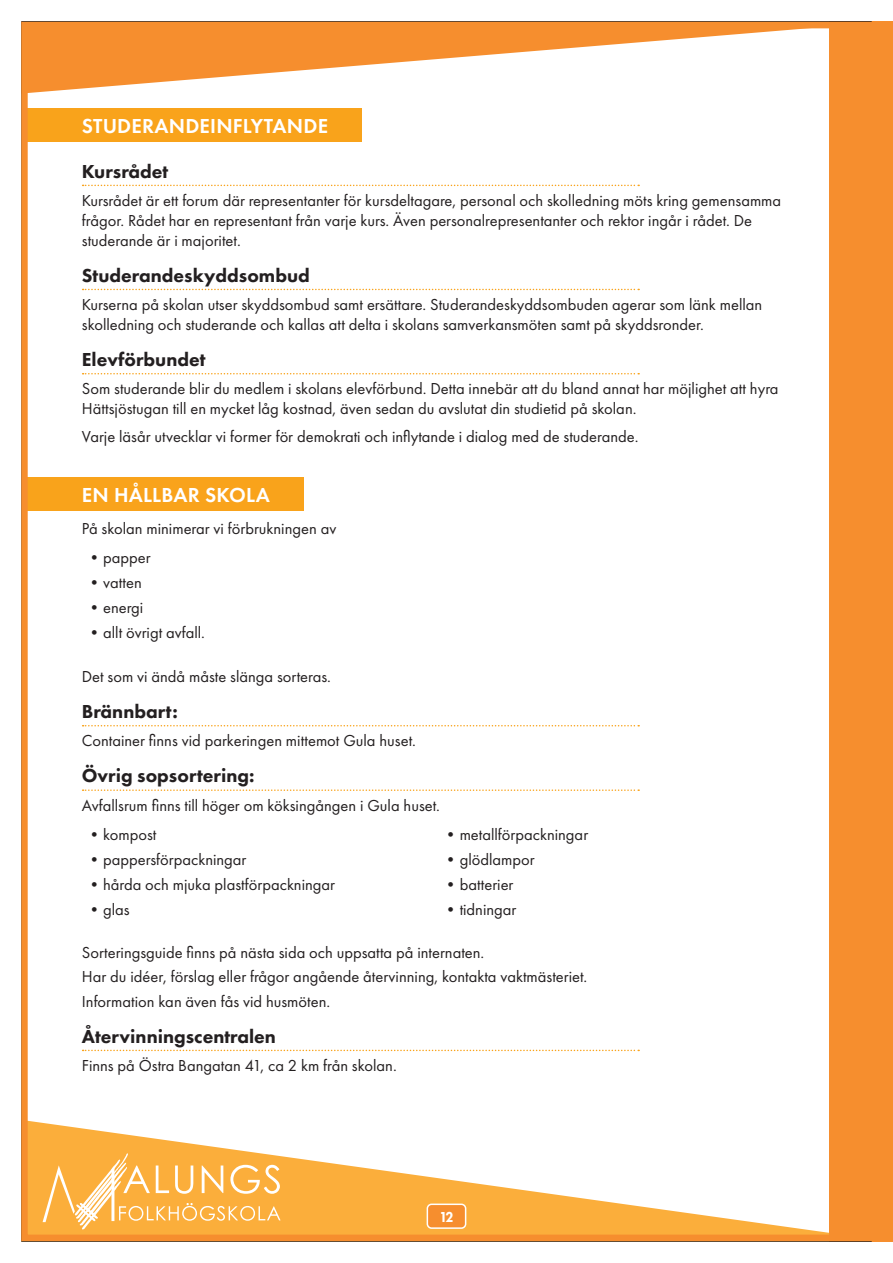
<style>
.page{position:relative;width:893px;height:1263px;background:#fff}
.page>*{position:absolute;margin:0;border:0;box-sizing:border-box;transform-origin:0 0}
.t1{font:600 21px "Futura PT";letter-spacing:.01em;color:#fff}
.t2{font:800 19.5px "Futura PT";color:#231f20}
.t3{font:16.5px/19.8px "Futura PT";color:#231f20}
.t4{font:800 15px "Futura PT";color:#fff;scale:.9 1}
</style>
<div class="page">
<div style="left:28px;top:108px;width:334px;height:33px;background:#f9a31b"></div>
<svg style="left:83px;top:185px;width:556px;height:1px"></svg>
<svg style="left:83px;top:289px;width:556px;height:1px"></svg>
<svg style="left:83px;top:373px;width:556px;height:1px"></svg>
<div style="left:28px;top:477px;width:276px;height:33px;background:#f9a31b"></div>
<svg style="left:83px;top:725px;width:556px;height:1px"></svg>
<svg style="left:83px;top:789px;width:556px;height:2px"></svg>
<svg style="left:83px;top:1050px;width:556px;height:1px"></svg>
<svg style="left:28px;top:1120px;width:801px;height:114px"></svg>
<svg style="left:43px;top:1153px;width:238px;height:76px;background:#fbbb5a"></svg>
<div style="left:829px;top:94px;width:64px;height:1148px;background:#f68e2e"></div>
<svg style="left:28px;top:21px;width:865px;height:73px;fill:#f68e30"></svg>
<div style="left:21px;top:22px;width:853px;height:1219px;border:6px solid #f68e2e"></div>
<div style="left:427px;top:1204px;width:39px;height:24px;background:#f68e2e;border-radius:4px"></div>
<div style="left:427px;top:1203px;width:39px;height:26px;border:2px solid #fff;border-radius:4px"></div>
<p class="t1" style="left:82px;top:113px;width:248px">STUDERANDEINFLYTANDE</p>
<p class="t2" style="left:82px;top:159px;width:88px">Kursrådet</p>
<p class="t3" style="left:82px;top:190px;width:701px">Kursrådet är ett forum där representanter för kursdeltagare, personal och skolledning möts kring gemensamma frågor. Rådet har en representant från varje kurs. Även personalrepresentanter och rektor ingår i rådet. De studerande är i majoritet.</p>
<p class="t2" style="left:82px;top:263px;width:230px">Studerandeskyddsombud</p>
<p class="t3" style="left:82px;top:294px;width:682px">Kurserna på skolan utser skyddsombud samt ersättare. Studerandeskyddsombuden agerar som länk mellan skolledning och studerande och kallas att delta i skolans samverkansmöten samt på skyddsronder.</p>
<p class="t2" style="left:82px;top:347px;width:125px">Elevförbundet</p>
<p class="t3" style="left:82px;top:379px;width:698px">Som studerande blir du medlem i skolans elevförbund. Detta innebär att du bland annat har möjlighet att hyra<br>Hättsjöstugan till en mycket låg kostnad, även sedan du avslutat din studietid på skolan.</p>
<p class="t3" style="left:82px;top:427px;width:558px">Varje läsår utvecklar vi former för demokrati och inflytande i dialog med de studerande.</p>
<p class="t1" style="left:82px;top:481px;width:189px">EN HÅLLBAR SKOLA</p>
<p class="t3" style="left:82px;top:519px;width:256px">På skolan minimerar vi förbrukningen av</p>
<p class="t3" style="left:86px;top:548px;width:66px">•papper</p>
<p class="t3" style="left:86px;top:573px;width:57px">•vatten</p>
<p class="t3" style="left:86px;top:598px;width:59px">•energi</p>
<p class="t3" style="left:86px;top:622px;width:120px">•allt övrigt avfall.</p>
<p class="t3" style="left:82px;top:666px;width:251px">Det som vi ändå måste slänga sorteras.</p>
<p class="t2" style="left:82px;top:699px;width:97px">Brännbart:</p>
<p class="t3" style="left:82px;top:731px;width:336px">Container finns vid parkeringen mittemot Gula huset.</p>
<p class="t2" style="left:82px;top:764px;width:174px">Övrig sopsortering:</p>
<p class="t3" style="left:82px;top:795px;width:360px">Avfallsrum finns till höger om köksingången i Gula huset.</p>
<p class="t3" style="left:86px;top:824px;width:72px">•kompost</p>
<p class="t3" style="left:86px;top:849px;width:162px">•pappersförpackningar</p>
<p class="t3" style="left:86px;top:874px;width:251px">•hårda och mjuka plastförpackningar</p>
<p class="t3" style="left:86px;top:899px;width:45px">•glas</p>
<p class="t3" style="left:443px;top:824px;width:147px">•metallförpackningar</p>
<p class="t3" style="left:443px;top:849px;width:94px">•glödlampor</p>
<p class="t3" style="left:443px;top:874px;width:72px">•batterier</p>
<p class="t3" style="left:443px;top:899px;width:75px">•tidningar</p>
<p class="t3" style="left:82px;top:941px;width:507px;line-height:24px">Sorteringsguide finns på nästa sida och uppsatta på internaten.<br>Har du idéer, förslag eller frågor angående återvinning, kontakta vaktmästeriet.<br>Information kan även fås vid husmöten.</p>
<p class="t2" style="left:82px;top:1024px;width:196px">Återvinningscentralen</p>
<p class="t3" style="left:82px;top:1055px;width:316px">Finns på Östra Bangatan 41, ca 2 km från skolan.</p>
<p class="t4" style="left:439px;top:1207px;width:17px">12</p>
</div>
